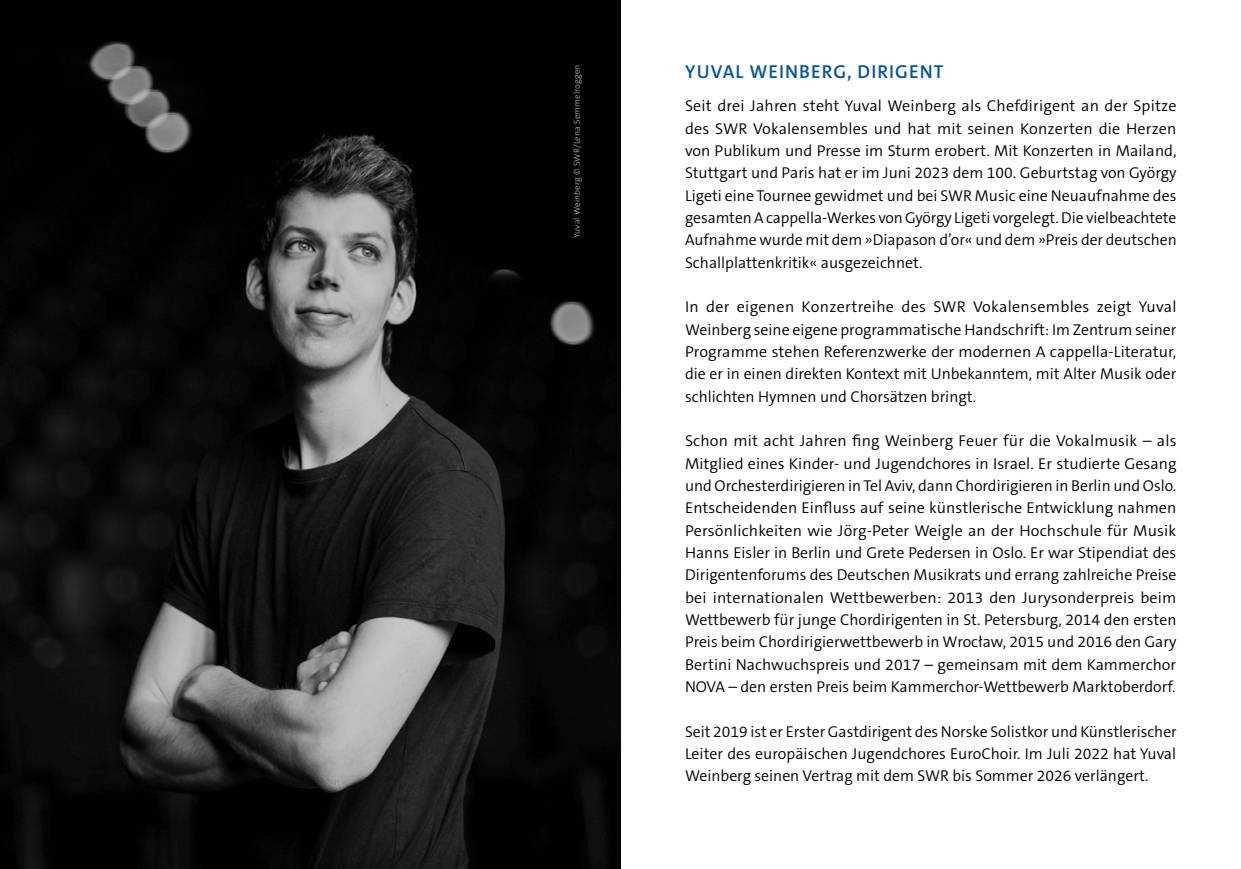
<style>
.page{position:relative;width:1241px;height:869px;background:#fff}
.page>*{position:absolute;margin:0;border:0;box-sizing:border-box;transform-origin:0 0}
.t1{font:600 18.9px "The Sans C5";letter-spacing:.055em;color:#00569d}
.t2{font:300 15.75px/22.4px "The Sans C5";color:#000;text-align:justify}
.t3{font:300 8.75px "The Sans C5";letter-spacing:.02em;color:#fff}
</style>
<div class="page">
<img style="left:0;top:0;width:620px;height:868px">
<p class="t3" style="left:571px;top:238px;width:175px;rotate:-90deg">Yuval Weinberg © SWR/Lena Semmelroggen</p>
<p class="t1" style="left:685px;top:60px;width:260px">YUVAL WEINBERG, DIRIGENT</p>
<p class="t2" style="left:685px;top:95px;width:493px">Seit drei Jahren steht Yuval Weinberg als Chefdirigent an der Spitze des SWR Vokalensembles und hat mit seinen Konzerten die Herzen von Publikum und Presse im Sturm erobert. Mit Konzerten in Mailand, Stuttgart und Paris hat er im Juni 2023 dem 100. Geburtstag von György Ligeti eine Tournee gewidmet und bei SWR Music eine Neuaufnahme des gesamten A cappella-Werkes von György Ligeti vorgelegt. Die vielbeachtete Aufnahme wurde mit dem »Diapason d’or« und dem »Preis der deutschen Schallplattenkritik« ausgezeichnet.</p>
<p class="t2" style="left:685px;top:296px;width:493px">In der eigenen Konzertreihe des SWR Vokalensembles zeigt Yuval Weinberg seine eigene programmatische Handschrift: Im Zentrum seiner Programme stehen Referenzwerke der modernen A cappella-Literatur, die er in einen direkten Kontext mit Unbekanntem, mit Alter Musik oder schlichten Hymnen und Chorsätzen bringt.</p>
<p class="t2" style="left:685px;top:430px;width:493px">Schon mit acht Jahren fing Weinberg Feuer für die Vokalmusik – als Mitglied eines Kinder- und Jugendchores in Israel. Er studierte Gesang und Orchesterdirigieren in Tel Aviv, dann Chordirigieren in Berlin und Oslo.<br>Entscheidenden Einfluss auf seine künstlerische Entwicklung nahmen Persönlichkeiten wie Jörg-Peter Weigle an der Hochschule für Musik Hanns Eisler in Berlin und Grete Pedersen in Oslo. Er war Stipendiat des Dirigentenforums des Deutschen Musikrats und errang zahlreiche Preise bei internationalen Wettbewerben: 2013 den Jurysonderpreis beim Wettbewerb für junge Chordirigenten in St. Petersburg, 2014 den ersten Preis beim Chordirigierwettbewerb in Wrocław, 2015 und 2016 den Gary Bertini Nachwuchspreis und 2017 – gemeinsam mit dem Kammerchor NOVA – den ersten Preis beim Kammerchor-Wettbewerb Marktoberdorf.</p>
<p class="t2" style="left:685px;top:720px;width:493px">Seit 2019 ist er Erster Gastdirigent des Norske Solistkor und Künstlerischer Leiter des europäischen Jugendchores EuroChoir. Im Juli 2022 hat Yuval Weinberg seinen Vertrag mit dem SWR bis Sommer 2026 verlängert.</p>
</div>
